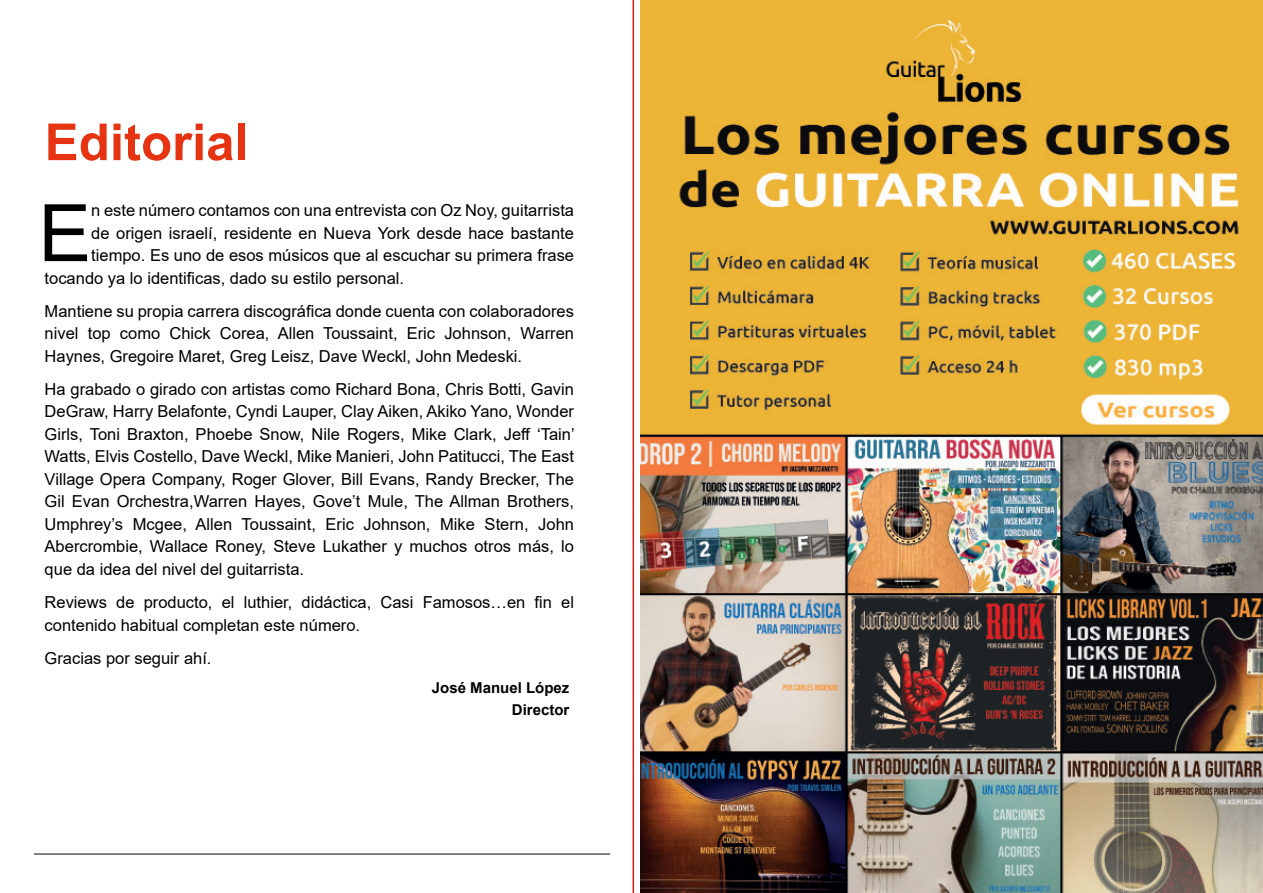
<style>
.page{position:relative;width:1263px;height:893px;background:#fff}
.page>*{position:absolute;margin:0;border:0;box-sizing:border-box;transform-origin:0 0}
.texto_común_Din_Pro_Ligth{font:79.35px "Arial";color:#000}
.t1{font:700 51px "Arial";color:#e63312}
.texto_común_Din_Pro_Ligth-2{font:16.5px/22.5px "Arial";color:#000;text-align:justify}
.Titulares_pequeños{font:700 15px "Arial";color:#000}
</style>
<div class="page">
<hr style="left:34px;top:854px;width:576px;height:1px;background:#000">
<hr style="left:632px;top:0;width:2px;height:893px;background:#e41b17">
<img style="left:640px;top:0;width:622px;height:893px">
<p class="t1" style="left:45px;top:106px;width:206px">Editorial</p>
<p class="texto_común_Din_Pro_Ligth" style="left:38px;top:179px;width:54px">E</p>
<p class="texto_común_Din_Pro_Ligth-2" style="left:91px;top:199px;width:484px">n este número contamos con una entrevista con Oz Noy, guitarrista</p>
<p class="texto_común_Din_Pro_Ligth-2" style="left:91px;top:221px;width:484px">de origen israelí, residente en Nueva York desde hace bastante</p>
<p class="texto_común_Din_Pro_Ligth-2" style="left:91px;top:244px;width:484px">tiempo. Es uno de esos músicos que al escuchar su primera frase</p>
<p class="texto_común_Din_Pro_Ligth-2" style="left:45px;top:266px;width:361px">tocando ya lo identificas, dado su estilo personal.</p>
<p class="texto_común_Din_Pro_Ligth-2" style="left:45px;top:300px;width:531px">Mantiene su propia carrera discográfica donde cuenta con colaboradores nivel top como Chick Corea, Allen Toussaint, Eric Johnson, Warren Haynes, Gregoire Maret, Greg Leisz, Dave Weckl, John Medeski.</p>
<p class="texto_común_Din_Pro_Ligth-2" style="left:45px;top:378px;width:531px">Ha grabado o girado con artistas como Richard Bona, Chris Botti, Gavin DeGraw, Harry Belafonte, Cyndi Lauper, Clay Aiken, Akiko Yano, Wonder Girls, Toni Braxton, Phoebe Snow, Nile Rogers, Mike Clark, Jeff ‘Tain’ Watts, Elvis Costello, Dave Weckl, Mike Manieri, John Patitucci, The East Village Opera Company, Roger Glover, Bill Evans, Randy Brecker, The Gil Evan Orchestra,Warren Hayes, Gove’t Mule, The Allman Brothers, Umphrey’s Mcgee, Allen Toussaint, Eric Johnson, Mike Stern, John Abercrombie, Wallace Roney, Steve Lukather y muchos otros más, lo que da idea del nivel del guitarrista.</p>
<p class="texto_común_Din_Pro_Ligth-2" style="left:45px;top:591px;width:531px">Reviews de producto, el luthier, didáctica, Casi Famosos…en fin el contenido habitual completan este número.</p>
<p class="texto_común_Din_Pro_Ligth-2" style="left:45px;top:646px;width:168px">Gracias por seguir ahí.</p>
<p class="Titulares_pequeños" style="left:432px;top:678px;width:139px">José Manuel López</p>
<p class="Titulares_pequeños" style="left:512px;top:699px;width:59px">Director</p>
</div>
